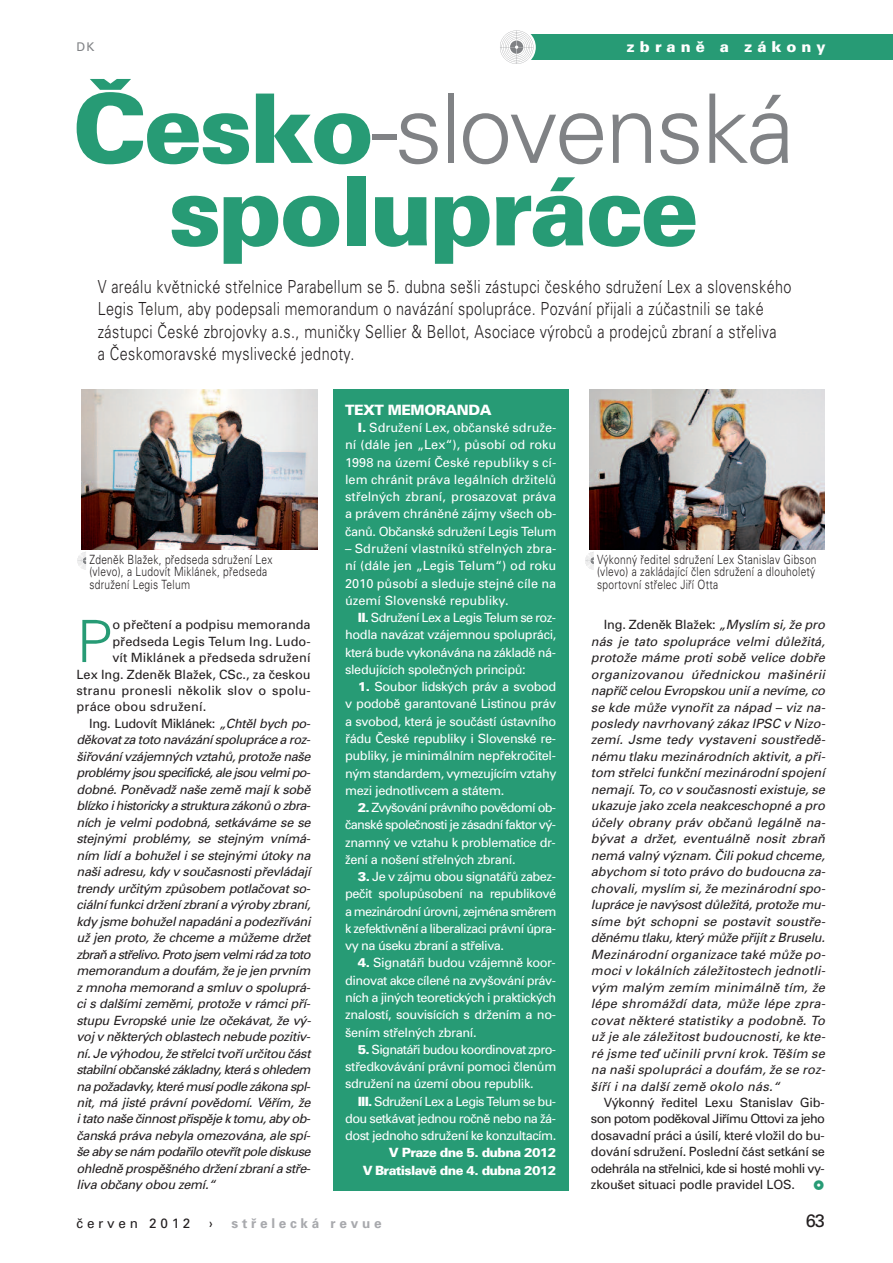
<style>
.page{position:relative;width:893px;height:1263px;background:#fff}
.page>*{position:absolute;margin:0;border:0;box-sizing:border-box;transform-origin:0 0}
.t1{font:900 96px/82.5px "Univers CE";letter-spacing:-.035em;color:#279b75;text-align:center}
.t2{font:300 58.35px "Univers CE";color:#279b75}
.t3{font:300 18px/22.5px "Univers CE";letter-spacing:.025em;color:#231f20;scale:.8 1}
.t4{font:18px "Univers CE";color:#231f20}
.t5{font:900 15px "Univers CE";letter-spacing:.335em;color:#fff}
.t6{font:900 14.25px "Univers CE";letter-spacing:-.035em;color:#fff}
.t7{font:700 13.5px "Univers CE";letter-spacing:.275em;color:#a8a9ad}
.t8{font:13.5px "Univers CE";letter-spacing:.275em;color:#231f20}
.t9{font:italic 12.75px/16.5px "Univers CE";letter-spacing:-.025em;color:#231f20;text-align:justify}
.t10{font:12.75px/17.2px "Univers CE";letter-spacing:-.03em;color:#fff;text-align:justify}
.t11{font:12.75px/16.5px "Univers CE";color:#231f20;text-align:justify}
.t12{font:300 12.75px/12.8px "Univers CE";letter-spacing:.025em;color:#231f20;text-align:justify;scale:.8 1}
.t13{font:italic 12.75px "Univers CE";letter-spacing:-.05em;color:#231f20}
.t14{font:italic 12.75px "Univers CE";letter-spacing:-.045em;color:#231f20}
.t15{font:900 12.75px/17.2px "Univers CE";letter-spacing:-.045em;color:#fff;text-align:right}
.t16{font:italic 12.75px "Univers CE";letter-spacing:-.06em;color:#231f20}
.t17{font:12.75px "Univers CE";letter-spacing:-.03em;color:#231f20}
.t18{font:12px "Univers CE";color:#808285}
.s1{font-weight:300;color:#808285}
.s2{font-style:italic}
.s3{font-weight:900}
.s4{font-style:normal}
</style>
<div class="page">
<div style="left:517px;top:34px;width:376px;height:26px;background:#279b75"></div>
<div style="left:497px;top:28px;width:39px;height:38px;background:#fff;border-radius:50%"></div>
<svg style="left:500px;top:30px;width:33px;height:34px"></svg>
<img style="left:590px;top:389px;width:235px;height:161px">
<svg style="left:585px;top:552px;width:9px;height:17px"></svg>
<img style="left:82px;top:389px;width:235px;height:161px">
<svg style="left:77px;top:552px;width:9px;height:17px"></svg>
<div style="left:333px;top:389px;width:235px;height:802px;background:#279b75"></div>
<p class="t18" style="left:77px;top:42px;width:19px">DK</p>
<p class="t5" style="left:627px;top:41px;width:201px">zbraně a zákony</p>
<h1 class="t1" style="left:72px;top:96px;width:724px">Česko<span class="s1">-slovenská </span>spolupráce</h1>
<p class="t3" style="left:98px;top:277px;width:869px">V areálu květnické střelnice Parabellum se 5. dubna sešli zástupci českého sdružení Lex a slovenského Legis Telum, aby podepsali memorandum o navázání spolupráce. Pozvání přijali a zúčastnili se také zástupci České zbrojovky a.s., muničky Sellier &amp; Bellot, Asociace výrobců a prodejců zbraní a střeliva<br>a Českomoravské myslivecké jednoty.</p>
<p class="t12" style="left:89px;top:554px;width:230px;text-align:left">Zdeněk Blažek, předseda sdružení Lex (vlevo), a Ludovít Miklánek, předseda sdružení Legis Telum</p>
<h2 class="t2" style="left:77px;top:620px;width:37px">P</h2>
<p class="t11" style="left:112px;top:617px;width:200px">o přečtení a podpisu memoranda</p>
<p class="t11" style="left:112px;top:634px;width:200px">předseda Legis Telum Ing. Ludo-</p>
<p class="t11" style="left:112px;top:650px;width:200px">vít Miklánek a předseda sdružení</p>
<p class="t11" style="left:77px;top:667px;width:236px">Lex Ing. Zdeněk Blažek, CSc., za českou</p>
<p class="t11" style="left:77px;top:683px;width:236px">stranu pronesli několik slov o spolu-</p>
<p class="t11" style="left:77px;top:700px;width:131px">práce obou sdružení.</p>
<p class="t17" style="left:89px;top:719px;width:223px">Ing. Ludovít Miklánek: <span class="s2">„Chtěl bych po-</span></p>
<p class="t9" style="left:77px;top:733px;width:235px">děkovat za toto navázání spolupráce a roz-</p>
<p class="t9" style="left:77px;top:749px;width:235px">šiřování vzájemných vztahů, protože naše</p>
<p class="t13" style="left:77px;top:768px;width:235px">problémy jsou specifické, ale jsou velmi po-</p>
<p class="t9" style="left:77px;top:782px;width:235px">dobné. Poněvadž naše země mají k sobě</p>
<p class="t14" style="left:77px;top:801px;width:235px">blízko i historicky a struktura zákonů o zbra-</p>
<p class="t9" style="left:77px;top:815px;width:235px">ních je velmi podobná, setkáváme se se</p>
<p class="t9" style="left:77px;top:832px;width:235px">stejnými problémy, se stejným vnímá-</p>
<p class="t9" style="left:77px;top:848px;width:235px">ním lidí a bohužel i se stejnými útoky na</p>
<p class="t9" style="left:77px;top:865px;width:236px">naši adresu, kdy v současnosti převládají</p>
<p class="t9" style="left:77px;top:881px;width:235px">trendy určitým způsobem potlačovat so-</p>
<p class="t9" style="left:77px;top:898px;width:236px">ciální funkci držení zbraní a výroby zbraní,</p>
<p class="t9" style="left:77px;top:914px;width:236px">kdy jsme bohužel napadáni a podezříváni</p>
<p class="t9" style="left:77px;top:930px;width:236px">už jen proto, že chceme a můžeme držet</p>
<p class="t16" style="left:77px;top:949px;width:235px">zbraň a střelivo. Proto jsem velmi rád za toto</p>
<p class="t9" style="left:77px;top:963px;width:235px">memorandum a doufám, že je jen prvním</p>
<p class="t9" style="left:77px;top:980px;width:235px">z mnoha memorand a smluv o spoluprá-</p>
<p class="t9" style="left:77px;top:996px;width:235px">ci s dalšími zeměmi, protože v rámci pří-</p>
<p class="t9" style="left:77px;top:1013px;width:236px">stupu Evropské unie lze očekávat, že vý-</p>
<p class="t9" style="left:77px;top:1029px;width:235px">voj v některých oblastech nebude pozitiv-</p>
<p class="t9" style="left:77px;top:1046px;width:236px">ní. Je výhodou, že střelci tvoří určitou část</p>
<p class="t13" style="left:77px;top:1065px;width:235px">stabilní občanské základny, která s ohledem</p>
<p class="t14" style="left:77px;top:1081px;width:235px">na požadavky, které musí podle zákona spl-</p>
<p class="t9" style="left:77px;top:1095px;width:235px">nit, má jisté právní povědomí. Věřím, že</p>
<p class="t9" style="left:77px;top:1112px;width:235px">i tato naše činnost přispěje k tomu, aby ob-</p>
<p class="t9" style="left:77px;top:1128px;width:235px">čanská práva nebyla omezována, ale spí-</p>
<p class="t13" style="left:77px;top:1147px;width:235px">še aby se nám podařilo otevřít pole diskuse</p>
<p class="t9" style="left:77px;top:1161px;width:235px">ohledně prospěšného držení zbraní a stře-</p>
<p class="t9" style="left:77px;top:1178px;width:140px">liva občany obou zemí.“</p>
<p class="t6" style="left:345px;top:404px;width:148px">TEXT MEMORANDA</p>
<p class="t10" style="left:345px;top:420px;width:213px;text-indent:13px"><span class="s3">I.</span> Sdružení Lex, občanské sdruže&shy;ní (dále jen „Lex“), působí od roku 1998 na území České republiky s cí&shy;lem chránit práva legálních držitelů střelných zbraní, prosazovat práva a právem chráněné zájmy všech ob&shy;čanů. Občanské sdružení Legis Telum</p>
<p class="t10" style="left:345px;top:541px;width:213px">– Sdružení vlastníků střelných zbra&shy;ní (dále jen „Legis Telum“) od roku 2010 působí a sleduje stejné cíle na území Slovenské republiky.</p>
<p class="t10" style="left:345px;top:610px;width:213px;text-indent:13px"><span class="s3">II.</span> Sdružení Lex a Legis Telum se roz&shy;hodla navázat vzájemnou spolupráci, která bude vykonávána na základě ná&shy;sledujících společných principů:</p>
<p class="t10" style="left:345px;top:679px;width:213px;text-indent:13px"><span class="s3">1.</span> Soubor lidských práv a svobod v podobě garantované Listinou práv a svobod, která je součástí ústavního řádu České republiky i Slovenské re&shy;publiky, je minimálním nepřekročitel&shy;ným standardem, vymezujícím vztahy mezi jednotlivcem a státem.</p>
<p class="t10" style="left:345px;top:800px;width:212px;text-indent:13px"><span class="s3">2.</span> Zvyšování právního povědomí ob&shy;čanské společnosti je zásadní faktor vý&shy;znamný ve vztahu k problematice dr&shy;žení a nošení střelných zbraní.</p>
<p class="t10" style="left:345px;top:869px;width:213px;text-indent:13px"><span class="s3">3.</span> Je v zájmu obou signatářů zabez&shy;pečit spolupůsobení na republikové a mezinárodní úrovni, zejména směrem k zefektivnění a liberalizaci právní úpra&shy;vy na úseku zbraní a střeliva.</p>
<p class="t10" style="left:345px;top:955px;width:213px;text-indent:13px"><span class="s3">4.</span> Signatáři budou vzájemně koor&shy;dinovat akce cílené na zvyšování práv&shy;ních a jiných teoretických i praktických znalostí, souvisících s držením a no&shy;šením střelných zbraní.</p>
<p class="t10" style="left:345px;top:1042px;width:213px;text-indent:13px"><span class="s3">5.</span> Signatáři budou koordinovat zpro&shy;středkovávání právní pomoci členům sdružení na území obou republik.</p>
<p class="t10" style="left:345px;top:1094px;width:213px;text-indent:13px"><span class="s3">III.</span> Sdružení Lex a Legis Telum se bu&shy;dou setkávat jednou ročně nebo na žá&shy;dost jednoho sdružení ke konzultacím.</p>
<p class="t15" style="left:363px;top:1145px;width:195px">V Praze dne 5. dubna 2012<br>V Bratislavě dne 4. dubna 2012</p>
<p class="t8" style="left:77px;top:1218px;width:115px">červen 2012</p>
<p class="t8" style="left:209px;top:1218px;width:5px">›</p>
<p class="t7" style="left:232px;top:1218px;width:151px">střelecká revue</p>
<p class="t12" style="left:597px;top:554px;width:276px">Výkonný ředitel sdružení Lex Stanislav Gibson (vlevo) a zakládající člen sdružení a dlouholetý sportovní střelec Jiří Otta</p>
<p class="t9" style="left:591px;top:617px;width:236px;text-indent:13px"><span class="s4">Ing. Zdeněk Blažek:</span> „Myslím si, že pro nás je tato spolupráce velmi důležitá, protože máme proti sobě velice dobře organizovanou úřednickou mašinérii napříč celou Evropskou unií a nevíme, co se kde může vynořit za nápad – viz na&shy;posledy navrhovaný zákaz IPSC v Nizo&shy;zemí. Jsme tedy vystaveni soustředě&shy;nému tlaku mezinárodních aktivit, a při&shy;tom střelci funkční mezinárodní spojení nemají. To, co v současnosti existuje, se ukazuje jako zcela neakceschopné a pro účely obrany práv občanů legálně na&shy;bývat a držet, eventuálně nosit zbraň nemá valný význam. Čili pokud chceme, abychom si toto právo do budoucna za&shy;chovali, myslím si, že mezinárodní spo&shy;lupráce je navýsost důležitá, protože mu&shy;síme být schopni se postavit soustře&shy;děnému tlaku, který může přijít z Bruselu.<br>Mezinárodní organizace také může po&shy;moci v lokálních záležitostech jednotli&shy;vým malým zemím minimálně tím, že lépe shromáždí data, může lépe zpra&shy;covat některé statistiky a podobně. To už je ale záležitost budoucnosti, ke kte&shy;ré jsme teď učinili první krok. Těším se na naši spolupráci a doufám, že se roz&shy;šíří i na další země okolo nás.“</p>
<p class="t11" style="left:591px;top:1095px;width:236px;text-indent:13px">Výkonný ředitel Lexu Stanislav Gib&shy;son potom poděkoval Jiřímu Ottovi za jeho dosavadní práci a úsilí, které vložil do bu&shy;dování sdružení. Poslední část setkání se odehrála na střelnici, kde si hosté mohli vy&shy;zkoušet situaci podle pravidel LOS.</p>
<h3 class="t4" style="left:806px;top:1214px;width:21px">63</h3>
</div>
